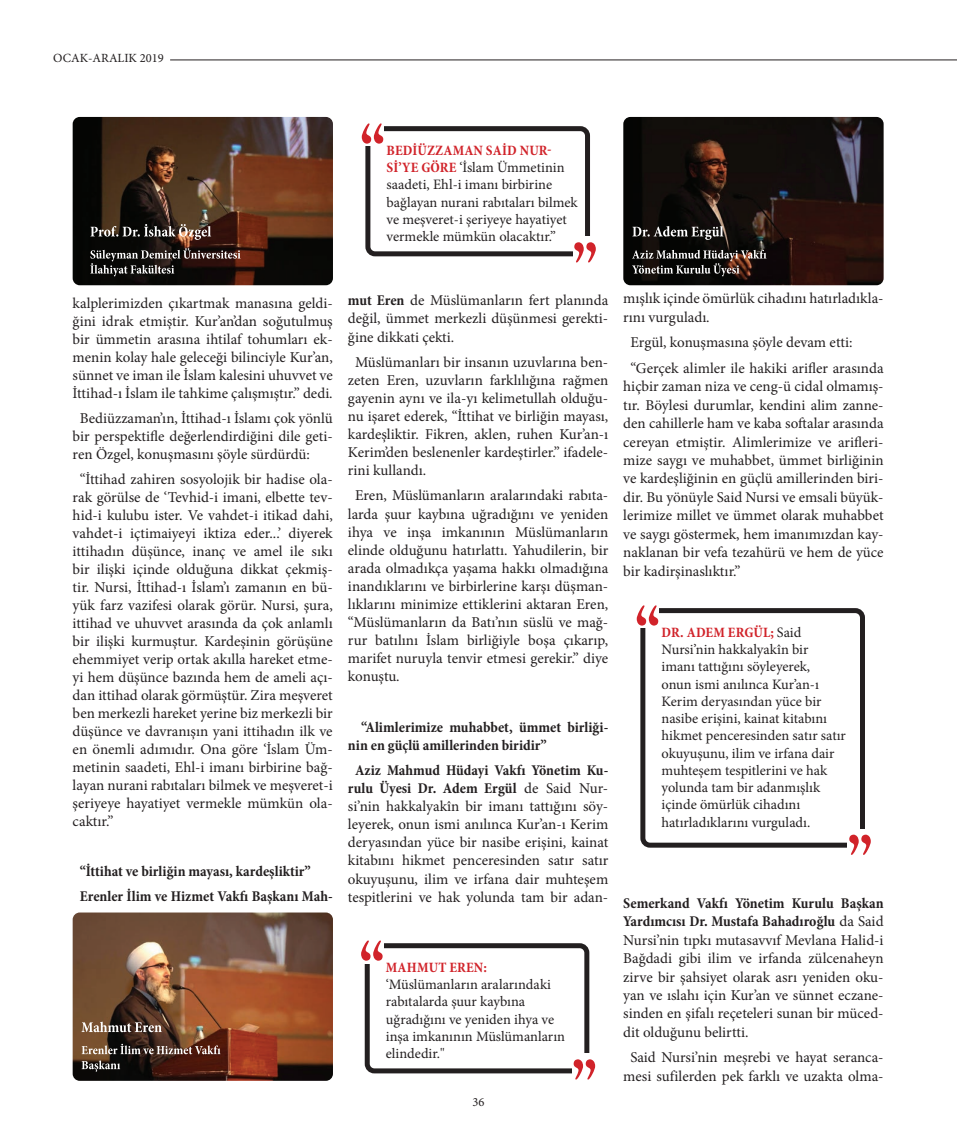
<style>
.page{position:relative;width:957px;height:1134px;background:#fff}
.page>*{position:absolute;margin:0;border:0;box-sizing:border-box;transform-origin:0 0}
.Ana_yazı{font:15px/18px "Minion Pro";color:#231f20;text-align:justify}
.Ana_yazı-2{font:700 condensed 15px/18.1px "Minion Pro";color:#231f20}
.Ana_yazı-3{font:14.38px/17.2px "Minion Pro";color:#231f20}
.t1{font:12.5px "Minion Pro";color:#231f20}
.s1{font-weight:700;font-stretch:condensed;color:#d1232a}
.s2{font-weight:700;font-stretch:condensed}
</style>
<div class="page">
<hr style="left:170px;top:60px;width:787px;height:1px;background:#231f20">
<img style="left:73px;top:117px;width:260px;height:168px">
<img style="left:73px;top:912px;width:260px;height:169px">
<img style="left:623px;top:117px;width:260px;height:168px">
<svg style="left:632px;top:250px;width:134px;height:26px;background:#463f3b"></svg>
<svg style="left:632px;top:226px;width:91px;height:14px"></svg>
<svg style="left:82px;top:1060px;width:38px;height:12px"></svg>
<svg style="left:82px;top:1044px;width:138px;height:10px"></svg>
<svg style="left:81px;top:1022px;width:81px;height:10px"></svg>
<svg style="left:90px;top:248px;width:150px;height:28px;background:#3c3432"></svg>
<svg style="left:90px;top:224px;width:121px;height:16px;background:#594f48"></svg>
<div style="left:365px;top:126px;width:225px;height:130px;border:5px solid #231f20;border-radius:7px"></div>
<div style="left:358px;top:117px;width:26px;height:29px;background:#fff"></div>
<svg style="left:362px;top:123px;width:21px;height:21px"></svg>
<div style="left:573px;top:237px;width:26px;height:29px;background:#fff"></div>
<svg style="left:574px;top:242px;width:22px;height:20px"></svg>
<div style="left:365px;top:943px;width:224px;height:130px;border:5px solid #231f20;border-radius:7px"></div>
<div style="left:357px;top:934px;width:26px;height:29px;background:#fff"></div>
<svg style="left:361px;top:940px;width:21px;height:21px"></svg>
<div style="left:572px;top:1054px;width:26px;height:29px;background:#fff"></div>
<svg style="left:573px;top:1059px;width:22px;height:20px"></svg>
<div style="left:640px;top:608px;width:225px;height:240px;border:5px solid #231f20;border-radius:7px"></div>
<div style="left:633px;top:599px;width:26px;height:29px;background:#fff"></div>
<svg style="left:637px;top:605px;width:21px;height:21px"></svg>
<div style="left:848px;top:829px;width:26px;height:29px;background:#fff"></div>
<svg style="left:849px;top:835px;width:22px;height:20px"></svg>
<p class="t1" style="left:53px;top:50px;width:112px">OCAK-ARALIK 2019</p>
<p class="Ana_yazı-3" style="left:386px;top:142px;width:192px"><span class="s1">BEDIÜZZAMAN SAID NUR-<br>SI’YE GÖRE</span> ‘İslam Ümmetinin saadeti, Ehl-i imanı birbirine bağlayan nurani rabıtaları bilmek ve meşveret-i şeriyeye hayatiyet vermekle mümkün olacaktır.”</p>
<p class="Ana_yazı" style="left:73px;top:294px;width:262px">kalplerimizden çıkartmak manasına geldi&shy;ğini idrak etmiştir. Kur’an’dan soğutulmuş bir ümmetin arasına ihtilaf tohumları ek&shy;menin kolay hale geleceği bilinciyle Kur’an, sünnet ve iman ile İslam kalesini uhuvvet ve İttihad-ı İslam ile tahkime çalışmıştır.” dedi.</p>
<p class="Ana_yazı" style="left:73px;top:409px;width:261px;text-indent:7px">Bediüzzaman’ın, İttihad-ı İslamı çok yönlü bir perspektifle değerlendirdiğini dile geti&shy;ren Özgel, konuşmasını şöyle sürdürdü:</p>
<p class="Ana_yazı" style="left:73px;top:470px;width:262px;text-indent:7px">“İttihad zahiren sosyolojik bir hadise ola&shy;rak görülse de ‘Tevhid-i imani, elbette tev&shy;hid-i kulubu ister. Ve vahdet-i itikad dahi, vahdet-i içtimaiyeyi iktiza eder...’ diyerek ittihadın düşünce, inanç ve amel ile sıkı bir ilişki içinde olduğuna dikkat çekmiş&shy;tir. Nursi, İttihad-ı İslam’ı zamanın en bü&shy;yük farz vazifesi olarak görür. Nursi, şura, ittihad ve uhuvvet arasında da çok anlamlı bir ilişki kurmuştur. Kardeşinin görüşüne ehemmiyet verip ortak akılla hareket etme&shy;yi hem düşünce bazında hem de ameli açı&shy;dan ittihad olarak görmüştür. Zira meşveret ben merkezli hareket yerine biz merkezli bir düşünce ve davranışın yani ittihadın ilk ve en önemli adımıdır. Ona göre ‘İslam Üm&shy;metinin saadeti, Ehl-i imanı birbirine bağ&shy;layan nurani rabıtaları bilmek ve meşveret-i şeriyeye hayatiyet vermekle mümkün ola&shy;caktır.”</p>
<p class="Ana_yazı-2" style="left:80px;top:862px;width:233px">“İttihat ve birliğin mayası, kardeşliktir”</p>
<p class="Ana_yazı-2" style="left:80px;top:887px;width:254px">Erenler İlim ve Hizmet Vakfı Başkanı Mah-</p>
<p class="Ana_yazı" style="left:348px;top:292px;width:262px"><span class="s2">mut Eren</span> de Müslümanların fert planında değil, ümmet merkezli düşünmesi gerekti&shy;ğine dikkati çekti.</p>
<p class="Ana_yazı" style="left:348px;top:353px;width:262px;text-indent:7px">Müslümanları bir insanın uzuvlarına ben&shy;zeten Eren, uzuvların farklılığına rağmen gayenin aynı ve ila-yı kelimetullah olduğu&shy;nu işaret ederek, “İttihat ve birliğin mayası, kardeşliktir. Fikren, aklen, ruhen Kur’an-ı Kerim’den beslenenler kardeştirler.” ifadele&shy;rini kullandı.</p>
<p class="Ana_yazı" style="left:348px;top:487px;width:262px;text-indent:7px">Eren, Müslümanların aralarındaki rabıta&shy;larda şuur kaybına uğradığını ve yeniden ihya ve inşa imkanının Müslümanların elinde olduğunu hatırlattı. Yahudilerin, bir arada olmadıkça yaşama hakkı olmadığına inandıklarını ve birbirlerine karşı düşman&shy;lıklarını minimize ettiklerini aktaran Eren, “Müslümanların da Batı’nın süslü ve mağ&shy;rur batılını İslam birliğiyle boşa çıkarıp, marifet nuruyla tenvir etmesi gerekir.” diye konuştu.</p>
<p class="Ana_yazı-2" style="left:348px;top:718px;width:262px;text-indent:13px">“Alimlerimize muhabbet, ümmet birliği&shy;nin en güçlü amillerinden biridir”</p>
<p class="Ana_yazı" style="left:348px;top:761px;width:262px;text-align:center"><span class="s2">Aziz Mahmud Hüdayi Vakfı Yönetim Ku&shy;rulu Üyesi Dr. Adem Ergül</span> de Said Nur&shy;si’nin hakkalyakîn bir imanı tattığını söy&shy;leyerek, onun ismi anılınca Kur’an-ı Kerim deryasından yüce bir nasibe erişini, kainat kitabını hikmet penceresinden satır satır okuyuşunu, ilim ve irfana dair muhteşem tespitlerini ve hak yolunda tam bir adan-</p>
<p class="Ana_yazı-3" style="left:386px;top:959px;width:181px"><span class="s1">MAHMUT EREN: </span>‘Müslümanların aralarındaki rabıtalarda şuur kaybına uğradığını ve yeniden ihya ve inşa imkanının Müslümanların elindedir."</p>
<p class="t1" style="left:472px;top:1093px;width:14px">36</p>
<p class="Ana_yazı" style="left:623px;top:289px;width:262px;line-height:18.5px">mışlık içinde ömürlük cihadını hatırladıkla&shy;rını vurguladı.</p>
<p class="Ana_yazı" style="left:630px;top:333px;width:224px">Ergül, konuşmasına şöyle devam etti:</p>
<p class="Ana_yazı" style="left:623px;top:359px;width:262px;line-height:18.5px;text-indent:7px">“Gerçek alimler ile hakiki arifler arasında hiçbir zaman niza ve ceng-ü cidal olmamış&shy;tır. Böylesi durumlar, kendini alim zanne&shy;den cahillerle ham ve kaba softalar arasında cereyan etmiştir. Alimlerimize ve arifleri&shy;mize saygı ve muhabbet, ümmet birliğinin ve kardeşliğinin en güçlü amillerinden biri&shy;dir. Bu yönüyle Said Nursi ve emsali büyük&shy;lerimize millet ve ümmet olarak muhabbet ve saygı göstermek, hem imanımızdan kay&shy;naklanan bir vefa tezahürü ve hem de yüce bir kadirşinaslıktır.”</p>
<p class="Ana_yazı-3" style="left:661px;top:624px;width:186px"><span class="s1">DR. ADEM ERGÜL;</span> Said<br>Nursi’nin hakkalyakîn bir<br>imanı tattığını söyleyerek,<br>onun ismi anılınca Kur’an-ı<br>Kerim deryasından yüce bir nasibe erişini, kainat kitabını hikmet penceresinden satır satır okuyuşunu, ilim ve irfana dair muhteşem tespitlerini ve hak yolunda tam bir adanmışlık içinde ömürlük cihadını hatırladıklarını vurguladı.</p>
<p class="Ana_yazı" style="left:623px;top:894px;width:262px;line-height:18.5px"><span class="s2">Semerkand Vakfı Yönetim Kurulu Başkan Yardımcısı Dr. Mustafa Bahadıroğlu</span> da Said Nursi’nin tıpkı mutasavvıf Mevlana Halid-i Bağdadi gibi ilim ve irfanda zülcenaheyn zirve bir şahsiyet olarak asrı yeniden oku&shy;yan ve ıslahı için Kur’an ve sünnet eczane&shy;sinden en şifalı reçeteleri sunan bir müced&shy;dit olduğunu belirtti.</p>
<p class="Ana_yazı" style="left:623px;top:1048px;width:262px;line-height:18.5px;text-align:center">Said Nursi’nin meşrebi ve hayat seranca&shy;mesi sufilerden pek farklı ve uzakta olma-</p>
</div>
